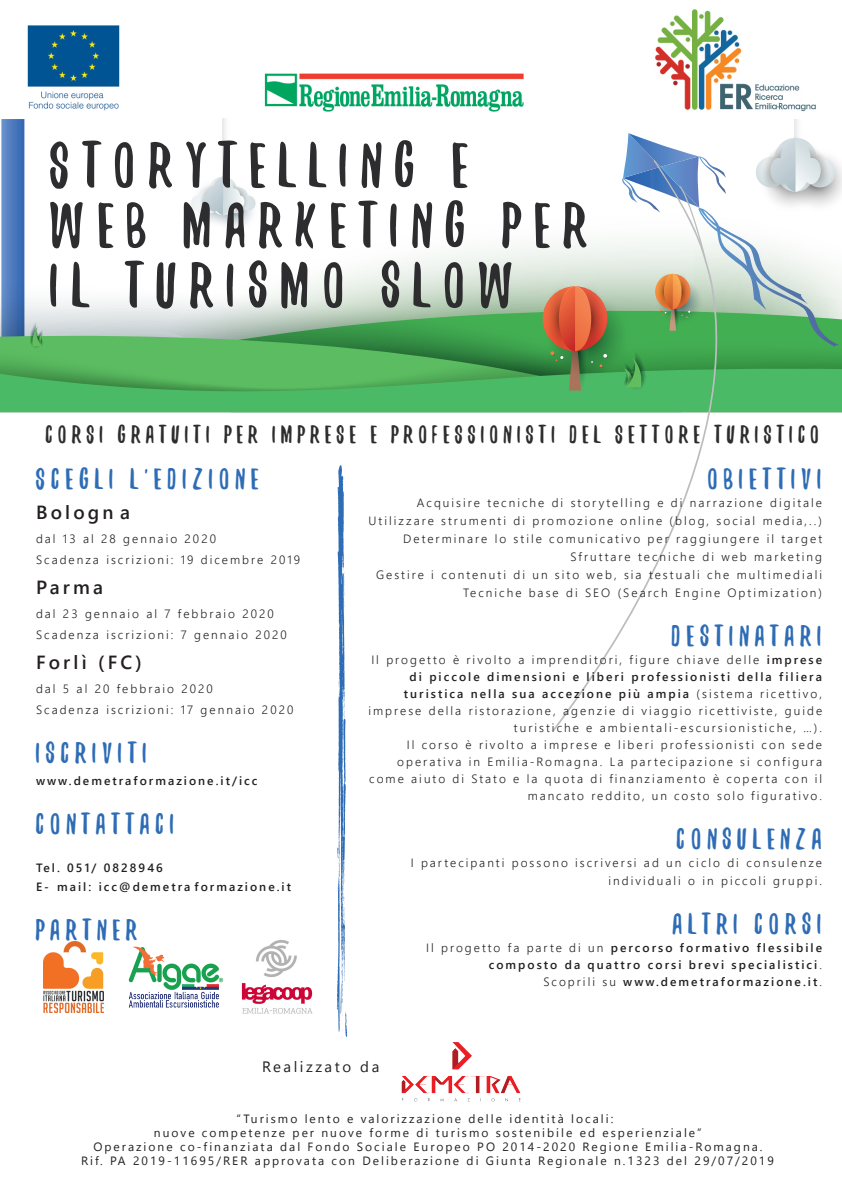
<style>
.page{position:relative;width:842px;height:1191px;background:#fff}
.page>*{position:absolute;margin:0;border:0;box-sizing:border-box;transform-origin:0 0}
.t1{font:71px/60px "Yeah Papa";letter-spacing:.17em;color:#2d2d2f}
.t2{font:33px "Yeah Papa";letter-spacing:.17em;color:#2e6cb5}
.t3{font:28px "Yeah Papa";letter-spacing:.17em;color:#2d2d2f}
.t4{font:600 19px "Segoe UI";letter-spacing:.17em;color:#231f20}
.t5{font:15px "Segoe UI";letter-spacing:.17em;color:#231f20}
.t6{font:300 12px/17px "Segoe UI";letter-spacing:.17em;color:#231f20}
.t7{font:12px/14px "Segoe UI";letter-spacing:.17em;color:#231f20;text-align:center}
.t8{font:600 12px/17px "Segoe UI";letter-spacing:.17em;color:#231f20}
.s1{font-weight:600}
.s2{font-weight:300}
</style>
<div class="page">
<img style="left:27px;top:10px;width:789px;height:101px">
<svg style="left:552px;top:412px;width:172px;height:319px"></svg>
<svg style="left:0;top:119px;width:842px;height:293px"></svg>
<svg style="left:337px;top:465px;width:10px;height:573px"></svg>
<img style="left:401px;top:1042px;width:120px;height:60px">
<img style="left:128px;top:946px;width:96px;height:62px">
<img style="left:241px;top:940px;width:72px;height:74px">
<img style="left:43px;top:941px;width:60px;height:71px">
<h1 class="t1" style="left:50px;top:133px;width:539px">STORYTELLING E<br>WEB MARKETING PER<br>IL TURISMO SLOW</h1>
<h3 class="t3" style="left:46px;top:417px;width:775px">CORSI GRATUITI PER IMPRESE E PROFESSIONISTI DEL SETTORE TURISTICO</h3>
<h2 class="t2" style="left:36px;top:458px;width:225px">SCEGLI L'EDIZIONE</h2>
<h3 class="t4" style="left:36px;top:497px;width:96px">Bologn a</h3>
<p class="t6" style="left:36px;top:528px;width:266px;line-height:21px">dal 13 al 28 gennaio 2020<br>Scadenza iscrizioni: 19 dicembre 2019</p>
<h3 class="t4" style="left:36px;top:572px;width:69px">Parma</h3>
<p class="t6" style="left:36px;top:603px;width:252px;line-height:21px">dal 23 gennaio al 7 febbraio 2020<br>Scadenza iscrizioni: 7 gennaio 2020</p>
<h3 class="t4" style="left:36px;top:647px;width:107px">Forlì (FC)</h3>
<p class="t6" style="left:36px;top:678px;width:259px;line-height:21px">dal 5 al 20 febbraio 2020<br>Scadenza iscrizioni: 17 gennaio 2020</p>
<h2 class="t2" style="left:36px;top:732px;width:113px">ISCRIVITI</h2>
<p class="t8" style="left:36px;top:772px;width:223px">www.demetraformazione.it/icc</p>
<h2 class="t2" style="left:36px;top:803px;width:140px">CONTATTACI</h2>
<p class="t8" style="left:36px;top:858px;width:257px;line-height:19px">Tel. 051/ 0828946<br>E- mail: icc@demetra formazione.it</p>
<h2 class="t2" style="left:36px;top:909px;width:103px">PARTNER</h2>
<h2 class="t2" style="left:708px;top:458px;width:116px">OBIETTIVI</h2>
<p class="t6" style="left:369px;top:493px;width:455px;line-height:18px;text-align:right">Acquisire tecniche di storytelling e di narrazione digitale Utilizzare strumenti di promozione online (blog, social media,..)<br>Determinare lo stile comunicativo per raggiungere il target Sfruttare tecniche di web marketing<br>Gestire i contenuti di un sito web, sia testuali che multimediali Tecniche base di SEO (Search Engine Optimization)</p>
<h2 class="t2" style="left:672px;top:615px;width:152px">DESTINATARI</h2>
<p class="t6" style="left:368px;top:651px;width:455px;text-align:right">Il progetto è rivolto a imprenditori, figure chiave delle <span class="s1">imprese di piccole dimensioni e liberi professionisti della filiera turistica nella sua accezione più ampia</span> (sistema ricettivo, imprese della ristorazione, agenzie di viaggio ricettiviste, guide turistiche e ambientali-escursionistiche, …).<br>Il corso è rivolto a imprese e liberi professionisti con sede operativa in Emilia-Romagna. La partecipazione si configura come aiuto di Stato e la quota di finanziamento è coperta con il mancato reddito, un costo solo figurativo.</p>
<h2 class="t2" style="left:677px;top:818px;width:147px">CONSULENZA</h2>
<p class="t6" style="left:411px;top:853px;width:413px;line-height:18px;text-align:right">I partecipanti possono iscriversi ad un ciclo di consulenze individuali o in piccoli gruppi.</p>
<h2 class="t2" style="left:673px;top:903px;width:151px">ALTRI CORSI</h2>
<p class="t8" style="left:426px;top:939px;width:397px;text-align:right"><span class="s2">Il progetto fa parte di un</span> percorso formativo flessibile composto da quattro corsi brevi specialistici<span class="s2">.<br>Scoprili su</span> www.demetraformazione.it<span class="s2">.</span></p>
<p class="t5" style="left:262px;top:1055px;width:119px">Realizzato da</p>
<p class="t7" style="left:81px;top:1112px;width:694px">“Turismo lento e valorizzazione delle identità locali:<br>nuove competenze per nuove forme di turismo sostenibile ed esperienziale”<br>Operazione co-finanziata dal Fondo Sociale Europeo PO 2014-2020 Regione Emilia-Romagna.<br>Rif. PA 2019-11695/RER approvata con Deliberazione di Giunta Regionale n.1323 del 29/07/2019</p>
</div>
